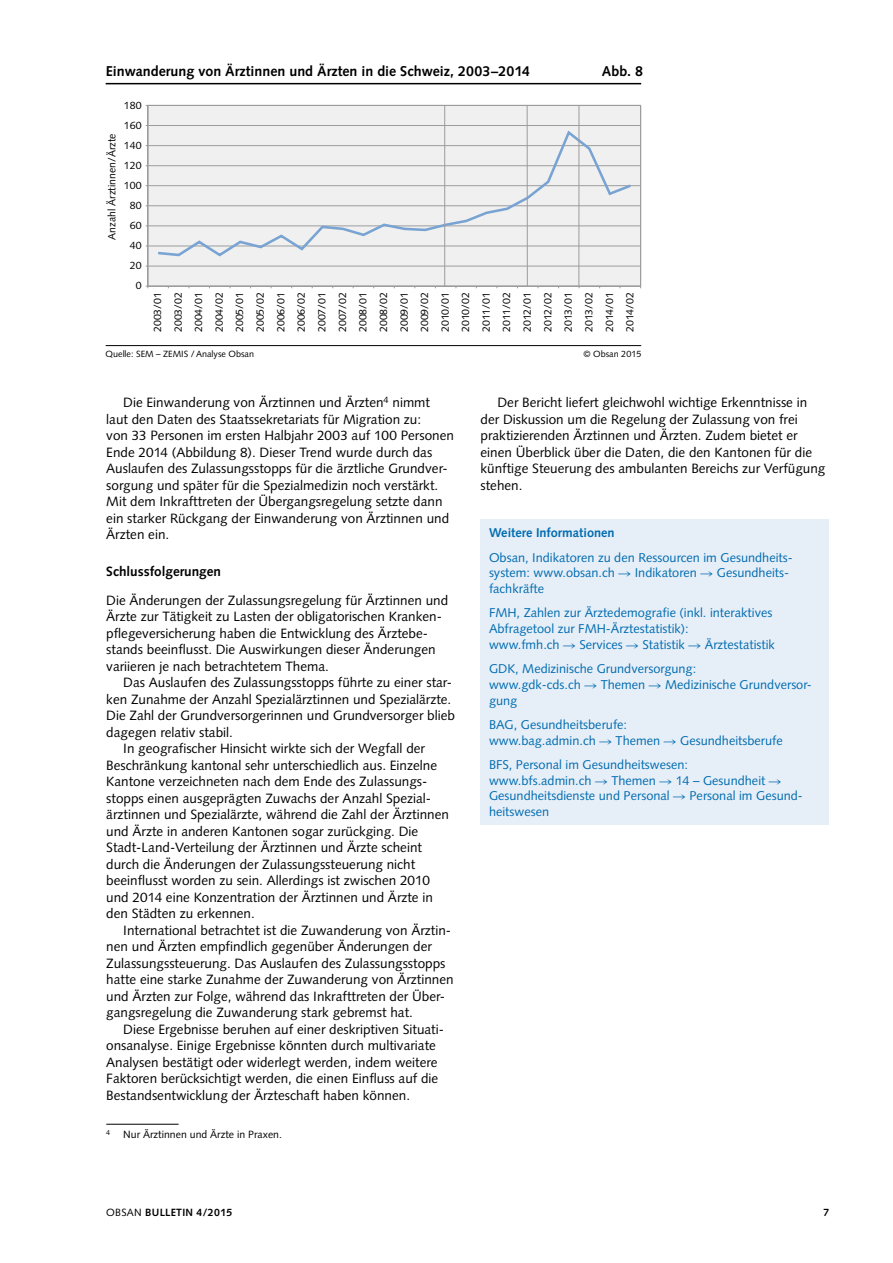
<style>
.page{position:relative;width:893px;height:1263px;background:#fff}
.page>*{position:absolute;margin:0;border:0;box-sizing:border-box;transform-origin:0 0}
.t1{font:700 14.25px "Syntax LT Std";color:#000}
.Grundtext_DE{font:13.5px/16.5px "Syntax LT Std";color:#000}
.Grundtext_nach_Titel{font:13.5px/16.5px "Syntax LT Std";color:#000}
.Untertitel_Grunds{font:700 13.5px "Syntax LT Std";color:#000}
.Blau_Grundtext_ohne{font:12.75px/15.8px "Syntax LT Std";color:#006cb1}
.Blau_Titel_Kasten_DT{font:700 12.75px "Syntax LT Std";color:#006cb1}
.Fussnote_DT{font:10.5px/20.5px "Syntax LT Std";color:#000;text-align:justify}
.t2{font:700 10.5px "Syntax LT Std";letter-spacing:.025em;color:#000}
.t3{font:9px "Syntax LT Std";color:#000}
.s1{font-weight:400}
</style>
<div class="page">
<hr style="left:106px;top:1124px;width:73px;height:1px;background:#000">
<hr style="left:106px;top:83px;width:535px;height:1px;background:#000">
<hr style="left:106px;top:345px;width:535px;height:1px;background:#000">
<svg style="left:145px;top:105px;width:496px;height:182px"></svg>
<hr style="left:148px;top:266px;width:493px;height:1px;background:#9c9d9d">
<hr style="left:148px;top:246px;width:493px;height:1px;background:#9c9d9d">
<hr style="left:148px;top:225px;width:493px;height:1px;background:#9c9d9d">
<hr style="left:148px;top:205px;width:493px;height:1px;background:#9c9d9d">
<hr style="left:148px;top:185px;width:493px;height:1px;background:#9c9d9d">
<hr style="left:148px;top:165px;width:493px;height:1px;background:#9c9d9d">
<hr style="left:148px;top:145px;width:493px;height:1px;background:#9c9d9d">
<hr style="left:148px;top:125px;width:493px;height:1px;background:#9c9d9d">
<svg style="left:155px;top:128px;width:479px;height:130px"></svg>
<hr style="left:578px;top:105px;width:1px;height:181px;background:#9c9c9c">
<hr style="left:527px;top:105px;width:1px;height:181px;background:#9c9c9c">
<hr style="left:444px;top:105px;width:1px;height:181px;background:#9c9c9c">
<div style="left:480px;top:519px;width:349px;height:306px;background:#e6eef7"></div>
<p class="t1" style="left:106px;top:63px;width:426px">Einwanderung von Ärztinnen und Ärzten in die Schweiz, 2003–2014</p>
<p class="t1" style="left:602px;top:63px;width:43px">Abb. 8</p>
<p class="Fussnote_DT" style="left:124px;top:95px;width:19px">180</p>
<p class="Fussnote_DT" style="left:102px;top:240px;width:108px;rotate:-90deg">Anzahl Ärztinnen/Ärzte</p>
<p class="Fussnote_DT" style="left:124px;top:115px;width:19px">160</p>
<p class="Fussnote_DT" style="left:124px;top:135px;width:19px">140</p>
<p class="Fussnote_DT" style="left:124px;top:155px;width:19px">120</p>
<p class="Fussnote_DT" style="left:124px;top:175px;width:19px">100</p>
<p class="Fussnote_DT" style="left:130px;top:195px;width:13px">80</p>
<p class="Fussnote_DT" style="left:130px;top:215px;width:13px">60</p>
<p class="Fussnote_DT" style="left:130px;top:235px;width:13px">40</p>
<p class="Fussnote_DT" style="left:130px;top:255px;width:13px">20</p>
<p class="Fussnote_DT" style="left:136px;top:275px;width:7px">0</p>
<p class="Fussnote_DT" style="left:147px;top:332px;width:41px;rotate:-90deg">2003/01<br>2003/02<br>2004/01<br>2004/02<br>2005/01<br>2005/02<br>2006/01<br>2006/02<br>2007/01<br>2007/02<br>2008/01<br>2008/02<br>2009/01<br>2009/02<br>2010/01<br>2010/02<br>2011/01<br>2011/02<br>2012/01<br>2012/02<br>2013/01<br>2013/02<br>2014/01<br>2014/02</p>
<p class="t3" style="left:106px;top:348px;width:150px">Quelle: SEM – ZEMIS / Analyse Obsan</p>
<p class="t3" style="left:584px;top:348px;width:59px">© Obsan 2015</p>
<p class="Grundtext_DE" style="left:106px;top:394px;width:349px;text-indent:17px">Die Einwanderung von Ärztinnen und Ärzten<sup>4</sup> nimmt laut den Daten des Staatssekretariats für Migration zu:<br>von 33 Personen im ersten Halbjahr 2003 auf 100 Personen Ende 2014 (Abbildung 8). Dieser Trend wurde durch das Auslaufen des Zulassungsstopps für die ärztliche Grundver&shy;sorgung und später für die Spezialmedizin noch verstärkt.<br>Mit dem Inkrafttreten der Übergangsregelung setzte dann ein starker Rückgang der Einwanderung von Ärztinnen und Ärzten ein.</p>
<p class="Untertitel_Grunds" style="left:106px;top:564px;width:116px">Schlussfolgerungen</p>
<p class="Grundtext_nach_Titel" style="left:106px;top:592px;width:343px">Die Änderungen der Zulassungsregelung für Ärztinnen und Ärzte zur Tätigkeit zu Lasten der obligatorischen Kranken&shy;pflegeversicherung haben die Entwicklung des Ärztebe&shy;stands beeinflusst. Die Auswirkungen dieser Änderungen variieren je nach betrachtetem Thema.</p>
<p class="Grundtext_DE" style="left:106px;top:674px;width:350px;text-indent:17px">Das Auslaufen des Zulassungsstopps führte zu einer star&shy;ken Zunahme der Anzahl Spezialärztinnen und Spezialärzte.<br>Die Zahl der Grundversorgerinnen und Grundversorger blieb dagegen relativ stabil.</p>
<p class="Grundtext_DE" style="left:106px;top:740px;width:344px;text-indent:17px">In geografischer Hinsicht wirkte sich der Wegfall der Beschränkung kantonal sehr unterschiedlich aus. Einzelne Kantone verzeichneten nach dem Ende des Zulassungs&shy;stopps einen ausgeprägten Zuwachs der Anzahl Spezial&shy;ärztinnen und Spezialärzte, während die Zahl der Ärztinnen und Ärzte in anderen Kantonen sogar zurückging. Die Stadt-Land-Verteilung der Ärztinnen und Ärzte scheint durch die Änderungen der Zulassungssteuerung nicht beeinflusst worden zu sein. Allerdings ist zwischen 2010 und 2014 eine Konzentration der Ärztinnen und Ärzte in den Städten zu erkennen.</p>
<p class="Grundtext_DE" style="left:106px;top:922px;width:349px;text-indent:17px">International betrachtet ist die Zuwanderung von Ärztin&shy;nen und Ärzten empfindlich gegenüber Änderungen der Zulassungssteuerung. Das Auslaufen des Zulassungsstopps hatte eine starke Zunahme der Zuwanderung von Ärztinnen und Ärzten zur Folge, während das Inkrafttreten der Über&shy;gangsregelung die Zuwanderung stark gebremst hat.</p>
<p class="Grundtext_DE" style="left:106px;top:1021px;width:339px;text-indent:17px">Diese Ergebnisse beruhen auf einer deskriptiven Situati&shy;onsanalyse. Einige Ergebnisse könnten durch multivariate Analysen bestätigt oder widerlegt werden, indem weitere Faktoren berücksichtigt werden, die einen Einfluss auf die Bestandsentwicklung der Ärzteschaft haben können.</p>
<p class="Fussnote_DT" style="left:106px;top:1124px;width:177px"><sup>4</sup> Nur Ärztinnen und Ärzte in Praxen.</p>
<p class="Grundtext_DE" style="left:480px;top:394px;width:346px;text-indent:17px">Der Bericht liefert gleichwohl wichtige Erkenntnisse in der Diskussion um die Regelung der Zulassung von frei praktizierenden Ärztinnen und Ärzten. Zudem bietet er einen Überblick über die Daten, die den Kantonen für die künftige Steuerung des ambulanten Bereichs zur Verfügung stehen.</p>
<p class="Blau_Titel_Kasten_DT" style="left:489px;top:526px;width:127px">Weitere Informationen</p>
<p class="Blau_Grundtext_ohne" style="left:489px;top:549px;width:303px">Obsan, Indikatoren zu den Ressourcen im Gesundheits&shy;system: www.obsan.ch → Indikatoren → Gesundheits&shy;fachkräfte</p>
<p class="Blau_Grundtext_ohne" style="left:489px;top:605px;width:287px">FMH, Zahlen zur Ärztedemografie (inkl. interaktives<br>Abfragetool zur FMH-Ärztestatistik):<br>www.fmh.ch → Services → Statistik → Ärztestatistik</p>
<p class="Blau_Grundtext_ohne" style="left:489px;top:661px;width:324px">GDK, Medizinische Grundversorgung:<br>www.gdk-cds.ch → Themen → Medizinische Grundversor&shy;gung</p>
<p class="Blau_Grundtext_ohne" style="left:489px;top:717px;width:295px">BAG, Gesundheitsberufe:<br>www.bag.admin.ch → Themen → Gesundheitsberufe</p>
<p class="Blau_Grundtext_ohne" style="left:489px;top:757px;width:315px">BFS, Personal im Gesundheitswesen:<br>www.bfs.admin.ch → Themen → 14 – Gesundheit → Gesundheitsdienste und Personal → Personal im Gesund&shy;heitswesen</p>
<p class="t2" style="left:106px;top:1206px;width:128px"><span class="s1">OBSAN</span> BULLETIN 4/2015</p>
<p class="t2" style="left:823px;top:1206px;width:7px">7</p>
</div>
